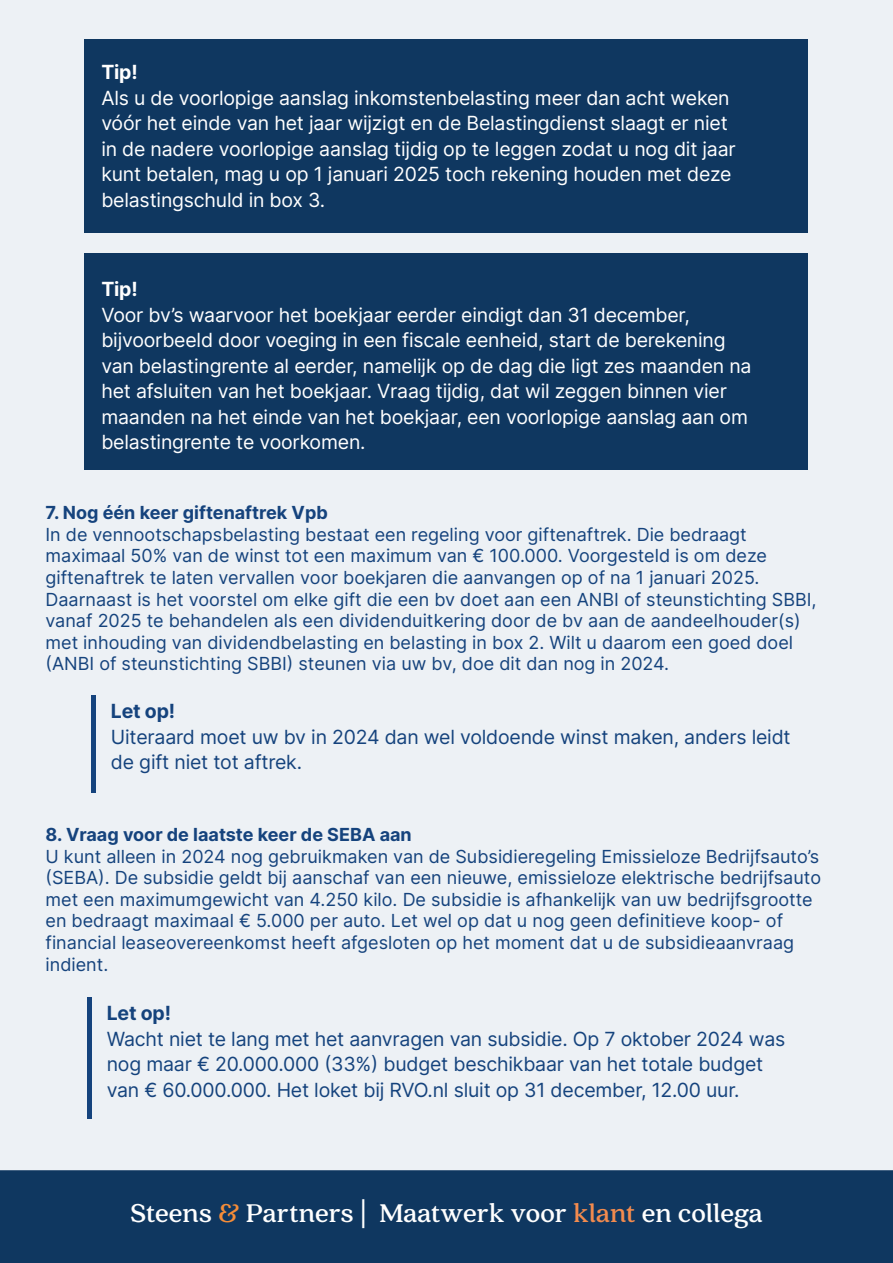
<style>
.page{position:relative;width:893px;height:1263px;background:#edf1f5}
.page>*{position:absolute;margin:0;border:0;box-sizing:border-box;transform-origin:0 0}
.t1{font:700 28.5px "Quincy CF";color:#fff}
.t2{font:19.5px/25.5px "Inter";letter-spacing:-.01em;color:#fff}
.t3{font:19.5px/25.5px "Inter";letter-spacing:-.01em;color:#15437d}
.t4{font:700 19.5px "Inter";letter-spacing:-.01em;color:#15437d}
.t5{font:700 19.5px "Inter";letter-spacing:-.01em;color:#fff}
.t6{font:18px/21.6px "Inter";color:#15437d}
.t7{font:700 18px "Inter";color:#15437d}
.s1{color:#f68d38}
.s2{color:#f38b4e}
</style>
<div class="page">
<div style="left:0;top:1170px;width:893px;height:93px;background:#0f3760"></div>
<div style="left:85px;top:39px;width:723px;height:193px;background:#0f3760"></div>
<div style="left:85px;top:254px;width:723px;height:216px;background:#0f3760"></div>
<hr style="left:92px;top:695px;width:4px;height:97px;background:#15437d">
<hr style="left:88px;top:997px;width:4px;height:121px;background:#15437d">
<p class="t5" style="left:101px;top:58px;width:38px">Tip!</p>
<p class="t2" style="left:101px;top:84px;width:636px">Als u de voorlopige aanslag inkomstenbelasting meer dan acht weken vóór het einde van het jaar wijzigt en de Belastingdienst slaagt er niet in de nadere voorlopige aanslag tijdig op te leggen zodat u nog dit jaar kunt betalen, mag u op 1 januari 2025 toch rekening houden met deze belastingschuld in box 3.</p>
<p class="t5" style="left:101px;top:275px;width:38px">Tip!</p>
<p class="t2" style="left:101px;top:301px;width:652px">Voor bv’s waarvoor het boekjaar eerder eindigt dan 31 december, bijvoorbeeld door voeging in een fiscale eenheid, start de berekening van belastingrente al eerder, namelijk op de dag die ligt zes maanden na het afsluiten van het boekjaar. Vraag tijdig, dat wil zeggen binnen vier maanden na het einde van het boekjaar, een voorlopige aanslag aan om belastingrente te voorkomen.</p>
<p class="t7" style="left:46px;top:499px;width:284px">7. Nog één keer giftenaftrek Vpb</p>
<p class="t6" style="left:46px;top:523px;width:773px">In de vennootschapsbelasting bestaat een regeling voor giftenaftrek. Die bedraagt maximaal 50% van de winst tot een maximum van € 100.000. Voorgesteld is om deze giftenaftrek te laten vervallen voor boekjaren die aanvangen op of na 1 januari 2025.<br>Daarnaast is het voorstel om elke gift die een bv doet aan een ANBI of steunstichting SBBI, vanaf 2025 te behandelen als een dividenduitkering door de bv aan de aandeelhouder(s) met inhouding van dividendbelasting en belasting in box 2. Wilt u daarom een goed doel (ANBI of steunstichting SBBI) steunen via uw bv, doe dit dan nog in 2024.</p>
<p class="t4" style="left:111px;top:697px;width:66px">Let op!</p>
<p class="t3" style="left:111px;top:723px;width:681px">Uiteraard moet uw bv in 2024 dan wel voldoende winst maken, anders leidt de gift niet tot aftrek.</p>
<p class="t7" style="left:46px;top:821px;width:368px">8. Vraag voor de laatste keer de SEBA aan</p>
<p class="t6" style="left:46px;top:845px;width:777px">U kunt alleen in 2024 nog gebruikmaken van de Subsidieregeling Emissieloze Bedrijfsauto’s (SEBA). De subsidie geldt bij aanschaf van een nieuwe, emissieloze elektrische bedrijfsauto met een maximumgewicht van 4.250 kilo. De subsidie is afhankelijk van uw bedrijfsgrootte en bedraagt maximaal € 5.000 per auto. Let wel op dat u nog geen definitieve koop- of financial leaseovereenkomst heeft afgesloten op het moment dat u de subsidieaanvraag indient.</p>
<p class="t4" style="left:107px;top:999px;width:66px">Let op!</p>
<p class="t3" style="left:107px;top:1026px;width:680px">Wacht niet te lang met het aanvragen van subsidie. Op 7 oktober 2024 was nog maar € 20.000.000 (33%) budget beschikbaar van het totale budget van € 60.000.000. Het loket bij RVO.nl sluit op 31 december, 12.00 uur.</p>
<h1 class="t1" style="left:130px;top:1196px;width:634px">Steens <span class="s1">&amp;</span> Partners | Maatwerk voor <span class="s2">klant</span> en collega</h1>
</div>
